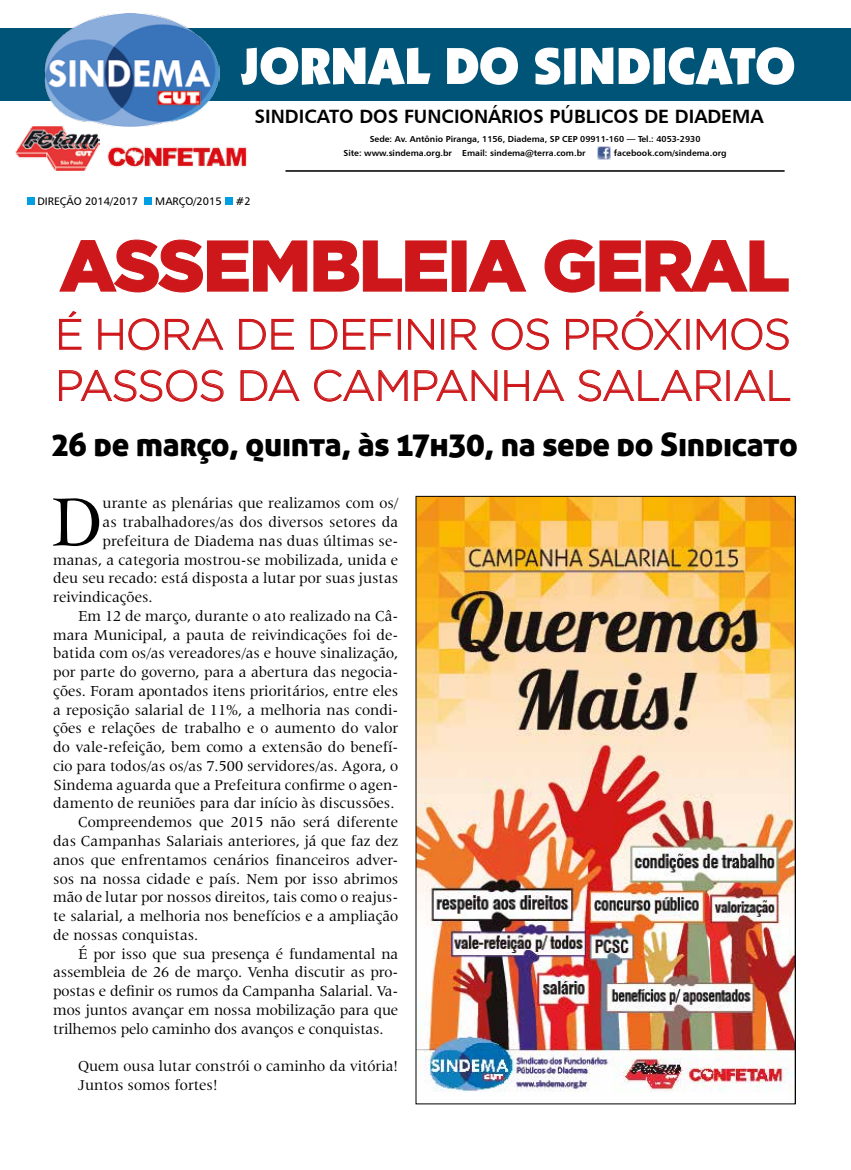
<style>
.page{position:relative;width:851px;height:1170px;background:#fff}
.page>*{position:absolute;margin:0;border:0;box-sizing:border-box;transform-origin:0 0}
.t1{font:74.5px "Latin 725 BT";color:#000}
.t2{font:900 71.62px "Gotham";letter-spacing:-.025em;color:#cd171a}
.t3{font:900 51.75px "Kabel IT Cby BT";color:#fff}
.t4{font:300 42.62px/51.2px "Gotham";letter-spacing:-.025em;color:#cd171a}
.t5{font:32.5px "Aller Display";letter-spacing:-.01em;color:#000}
.t6{font:19.25px "Humanist 777 BT Bold B";color:#000}
.t7{font:15.62px/18.8px "Latin 725 BT";color:#000}
.t8{font:10.88px "Humanist 777 BT Roman B";color:#000}
.t9{font:8.62px/13.9px "Humanist 777 BT Bold B";color:#000}
</style>
<div class="page">
<svg style="left:59px;top:239px;width:248px;height:53px"></svg>
<svg style="left:313px;top:240px;width:134px;height:52px"></svg>
<svg style="left:469px;top:240px;width:57px;height:52px"></svg>
<svg style="left:544px;top:239px;width:244px;height:54px"></svg>
<div style="left:0;top:28px;width:850px;height:72px;background:#005478"></div>
<hr style="left:285px;top:170px;width:499px;height:2px;background:#000">
<div style="left:27px;top:197px;width:7px;height:8px;background:#009fe3"></div>
<div style="left:145px;top:197px;width:7px;height:8px;background:#009fe3"></div>
<div style="left:225px;top:197px;width:8px;height:8px;background:#009fe3"></div>
<img style="left:597px;top:146px;width:13px;height:14px">
<img style="left:44px;top:14px;width:176px;height:113px">
<svg style="left:59px;top:311px;width:23px;height:39px"></svg>
<svg style="left:98px;top:318px;width:61px;height:32px"></svg>
<svg style="left:165px;top:318px;width:58px;height:32px"></svg>
<svg style="left:239px;top:319px;width:55px;height:31px"></svg>
<svg style="left:310px;top:319px;width:27px;height:31px"></svg>
<svg style="left:343px;top:319px;width:49px;height:31px"></svg>
<div style="left:398px;top:319px;width:2px;height:30px;border:1px solid #cd171a"></div>
<svg style="left:408px;top:319px;width:26px;height:31px"></svg>
<div style="left:441px;top:319px;width:3px;height:30px;border:1px solid #cd171a"></div>
<svg style="left:451px;top:319px;width:26px;height:31px"></svg>
<svg style="left:491px;top:318px;width:58px;height:32px"></svg>
<svg style="left:566px;top:310px;width:115px;height:40px"></svg>
<svg style="left:696px;top:318px;width:92px;height:32px"></svg>
<svg style="left:59px;top:369px;width:165px;height:32px"></svg>
<svg style="left:240px;top:370px;width:59px;height:31px"></svg>
<svg style="left:314px;top:369px;width:94px;height:32px"></svg>
<svg style="left:414px;top:370px;width:83px;height:31px"></svg>
<svg style="left:504px;top:370px;width:60px;height:31px"></svg>
<svg style="left:578px;top:369px;width:143px;height:32px"></svg>
<svg style="left:734px;top:370px;width:56px;height:31px"></svg>
<img style="left:108px;top:146px;width:139px;height:21px">
<img style="left:16px;top:127px;width:83px;height:43px">
<img style="left:417px;top:498px;width:376px;height:594px">
<h3 class="t3" style="left:241px;top:34px;width:555px">JORNAL DO SINDICATO</h3>
<p class="t6" style="left:254px;top:105px;width:510px">SINDICATO DOS FUNCIONÁRIOS PÚBLICOS DE DIADEMA</p>
<p class="t8" style="left:37px;top:194px;width:102px">DIREÇÃO 2014/2017</p>
<p class="t8" style="left:155px;top:194px;width:68px">MARÇO/2015</p>
<p class="t8" style="left:236px;top:194px;width:16px">#2</p>
<p class="t9" style="left:343px;top:132px;width:358px;text-indent:26px">Sede: Av. Antônio Piranga, 1156, Diadema, SP CEP 09911-160 — Tel.: 4053-2930<br>Site: www.sindema.org.br Email: sindema@terra.com.br</p>
<p class="t9" style="left:613px;top:146px;width:114px">facebook.com/sindema.org</p>
<h2 class="t2" style="left:59px;top:216px;width:731px">ASSEMBLEIA GERAL</h2>
<h3 class="t4" style="left:55px;top:307px;width:738px">É HORA DE DEFINIR OS PRÓXIMOS<br>PASSOS DA CAMPANHA SALARIAL</h3>
<h3 class="t5" style="left:52px;top:424px;width:747px">26 de março, quinta, às 17h30, na sede do Sindicato</h3>
<h1 class="t1" style="left:51px;top:479px;width:53px">D</h1>
<p class="t7" style="left:103px;top:494px;width:297px">urante as plenárias que realizamos com os/</p>
<p class="t7" style="left:103px;top:512px;width:297px">as trabalhadores/as dos diversos setores da</p>
<p class="t7" style="left:103px;top:531px;width:297px">prefeitura de Diadema nas duas últimas se-</p>
<p class="t7" style="left:53px;top:550px;width:346px">manas, a categoria mostrou-se mobilizada, unida e</p>
<p class="t7" style="left:53px;top:569px;width:346px">deu seu recado: está disposta a lutar por suas justas</p>
<p class="t7" style="left:53px;top:587px;width:101px">reivindicações.</p>
<p class="t7" style="left:78px;top:606px;width:322px">Em 12 de março, durante o ato realizado na Câ-</p>
<p class="t7" style="left:53px;top:625px;width:346px">mara Municipal, a pauta de reivindicações foi de-</p>
<p class="t7" style="left:53px;top:644px;width:346px">batida com os/as vereadores/as e houve sinalização,</p>
<p class="t7" style="left:53px;top:662px;width:346px">por parte do governo, para a abertura das negocia-</p>
<p class="t7" style="left:53px;top:681px;width:346px">ções. Foram apontados itens prioritários, entre eles</p>
<p class="t7" style="left:53px;top:700px;width:346px">a reposição salarial de 11%, a melhoria nas condi-</p>
<p class="t7" style="left:53px;top:719px;width:346px">ções e relações de trabalho e o aumento do valor</p>
<p class="t7" style="left:53px;top:737px;width:346px">do vale-refeição, bem como a extensão do benefí-</p>
<p class="t7" style="left:53px;top:756px;width:346px">cio para todos/as os/as 7.500 servidores/as. Agora, o</p>
<p class="t7" style="left:53px;top:775px;width:346px">Sindema aguarda que a Prefeitura confirme o agen-</p>
<p class="t7" style="left:53px;top:794px;width:343px">damento de reuniões para dar início às discussões.</p>
<p class="t7" style="left:78px;top:812px;width:322px">Compreendemos que 2015 não será diferente</p>
<p class="t7" style="left:53px;top:831px;width:346px">das Campanhas Salariais anteriores, já que faz dez</p>
<p class="t7" style="left:53px;top:850px;width:346px">anos que enfrentamos cenários financeiros adver-</p>
<p class="t7" style="left:53px;top:869px;width:346px">sos na nossa cidade e país. Nem por isso abrimos</p>
<p class="t7" style="left:53px;top:887px;width:346px">mão de lutar por nossos direitos, tais como o reajus-</p>
<p class="t7" style="left:53px;top:906px;width:346px">te salarial, a melhoria nos benefícios e a ampliação</p>
<p class="t7" style="left:53px;top:925px;width:147px">de nossas conquistas.</p>
<p class="t7" style="left:78px;top:944px;width:322px">É por isso que sua presença é fundamental na</p>
<p class="t7" style="left:53px;top:962px;width:346px">assembleia de 26 de março. Venha discutir as pro-</p>
<p class="t7" style="left:53px;top:981px;width:346px">postas e definir os rumos da Campanha Salarial. Va-</p>
<p class="t7" style="left:53px;top:1000px;width:346px">mos juntos avançar em nossa mobilização para que</p>
<p class="t7" style="left:53px;top:1019px;width:332px">trilhemos pelo caminho dos avanços e conquistas.</p>
<p class="t7" style="left:78px;top:1056px;width:321px">Quem ousa lutar constrói o caminho da vitória!<br>Juntos somos fortes!</p>
</div>
